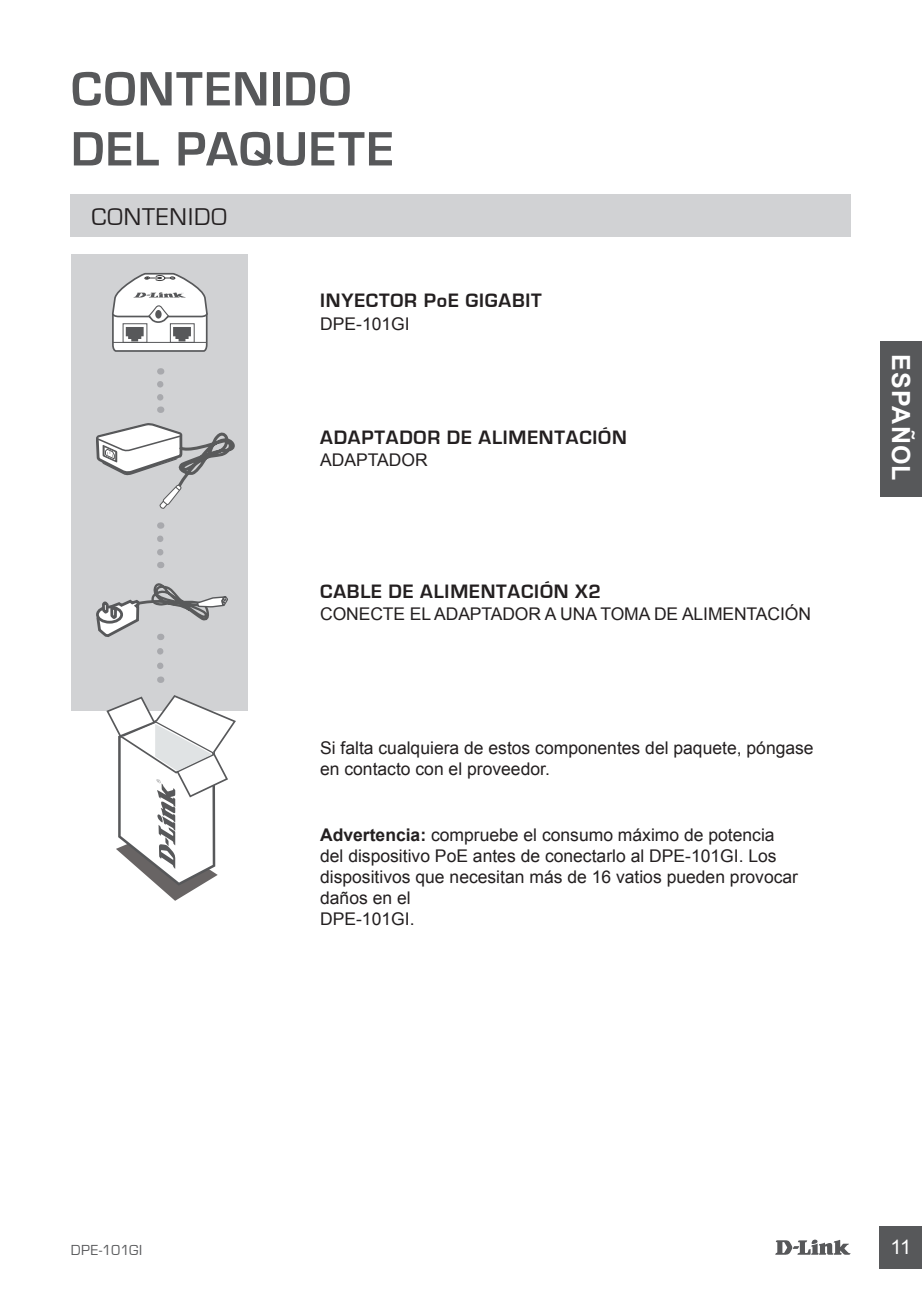
<style>
.page{position:relative;width:922px;height:1297px;background:#fff}
.page>*{position:absolute;margin:0;border:0;box-sizing:border-box;transform-origin:0 0}
.t1{font:700 50px/60px "Eurostile";letter-spacing:.03em;color:#57585a}
.t2{font:25px "Eurostile";color:#231f20}
.t3{font:700 25px "Arial";letter-spacing:.045em;color:#fff}
.t4{font:700 20px "Eurostile";letter-spacing:.04em;color:#231f20}
.t5{font:20px "Arial";color:#fff}
.t6{font:17.5px/21px "Arial";color:#231f20}
.t7{font:15px "Eurostile";letter-spacing:.015em;color:#57585a}
.s1{font-weight:700}
</style>
<div class="page">
<svg style="left:775px;top:1239px;width:75px;height:16px"></svg>
<div style="left:879px;top:1226px;width:42px;height:43px;background:#57585a"></div>
<div style="left:879px;top:341px;width:42px;height:155px;background:#57585a"></div>
<div style="left:71px;top:254px;width:176px;height:456px;background:#d1d2d4"></div>
<svg style="left:106px;top:695px;width:130px;height:206px"></svg>
<svg style="left:157px;top:384px;width:6px;height:29px"></svg>
<svg style="left:112px;top:272px;width:96px;height:80px;background:#d6d6d7"></svg>
<svg style="left:96px;top:423px;width:139px;height:86px"></svg>
<svg style="left:96px;top:539px;width:132px;height:144px"></svg>
<div style="left:71px;top:194px;width:779px;height:43px;background:#d1d2d4"></div>
<h1 class="t1" style="left:71px;top:60px;width:324px">CONTENIDO<br>DEL PAQUETE</h1>
<h2 class="t2" style="left:92px;top:203px;width:17px">CONT</h2>
<h2 class="t2" style="left:156px;top:203px;width:71px">ENI DO</h2>
<p class="t4" style="left:320px;top:290px;width:223px">INYECTOR PoE GIGABIT</p>
<p class="t6" style="left:320px;top:313px;width:13px">DPE</p>
<p class="t6" style="left:356px;top:313px;width:55px">-101GI</p>
<p class="t4" style="left:320px;top:426px;width:308px">ADAPTADOR DE ALIMENTACIÓN</p>
<p class="t6" style="left:320px;top:449px;width:13px">ADAPTADO</p>
<p class="t6" style="left:415px;top:449px;width:14px">R</p>
<p class="t4" style="left:320px;top:580px;width:282px">CABLE DE ALIMENTACIÓN X2</p>
<p class="t6" style="left:320px;top:604px;width:13px">CONECTE</p>
<p class="t6" style="left:410px;top:604px;width:38px">EL ADAPTADO</p>
<p class="t6" style="left:528px;top:604px;width:45px">R AUNA</p>
<p class="t6" style="left:600px;top:604px;width:14px">TOMA</p>
<p class="t6" style="left:654px;top:604px;width:67px">DE ALIMENTAC</p>
<p class="t6" style="left:779px;top:604px;width:18px">IÓN</p>
<p class="t6" style="left:320px;top:737px;width:495px">Si falta cualquiera de estos componentes del paquete, póngase en contacto con el proveedor.</p>
<p class="t6" style="left:320px;top:825px;width:456px"><span class="s1">Advertencia:</span> compruebe el consumo máximo de potencia del dispositivo PoE antes de conectarlo al DPE</p>
<p class="t6" style="left:320px;top:846px;width:479px;text-indent:365px">-101GI. Los dispositivos que necesitan más de 16 vatios pueden provocar daños en el<br>DPE</p>
<p class="t6" style="left:356px;top:909px;width:60px">-101GI.</p>
<h2 class="t3" style="left:917px;top:354px;width:128px;rotate:90deg">ESPAÑOL</h2>
<p class="t7" style="left:71px;top:1241px;width:71px">DPE-101GI</p>
<p class="t5" style="left:890px;top:1234px;width:22px">11</p>
</div>
